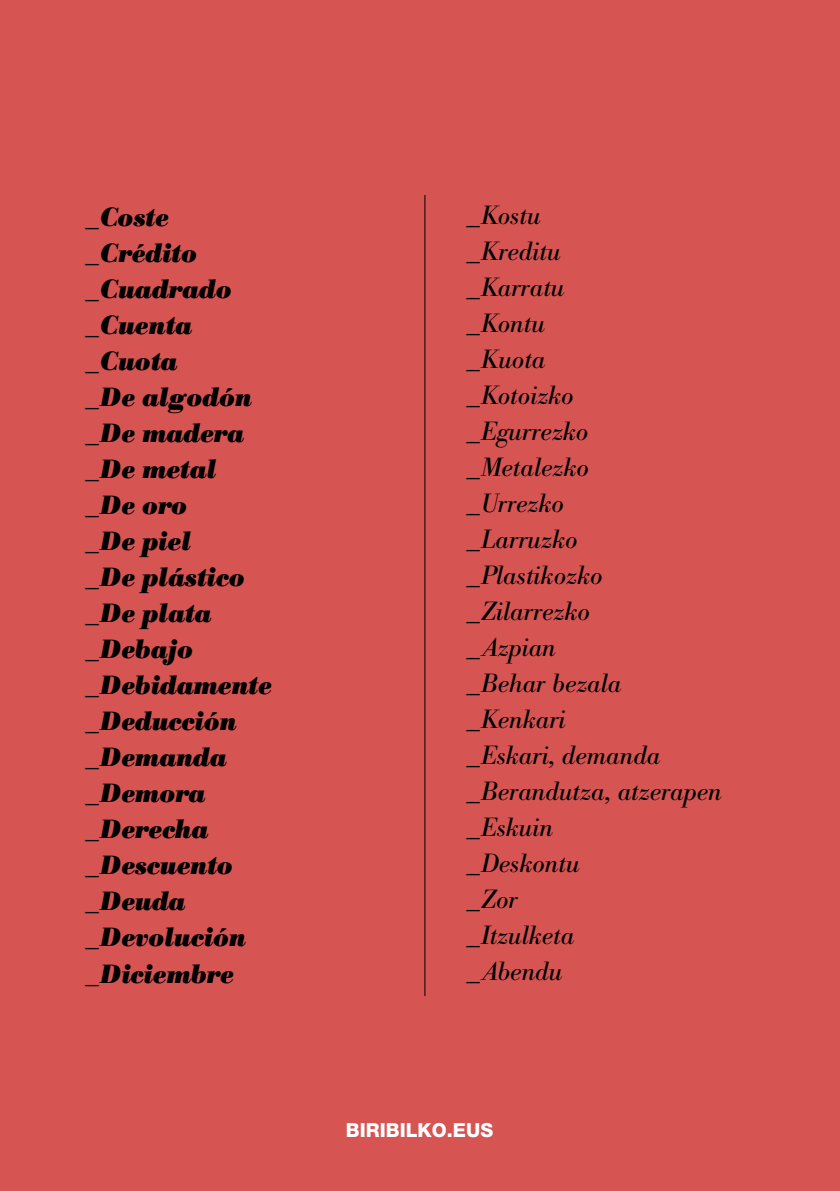
<style>
.page{position:relative;width:840px;height:1191px;background:#fff}
.page>*{position:absolute;margin:0;border:0;box-sizing:border-box;transform-origin:0 0}
.t1{font:italic 26px/36px "Bodoni BE";color:#000}
.t2{font:italic 700 26px/36px "Bodoni BE";color:#000}
.t3{font:800 19.4px "Helvetica Neue";color:#fff}
</style>
<div class="page">
<div style="left:0;top:0;width:839px;height:1191px;background:#d65452"></div>
<hr style="left:424px;top:195px;width:1px;height:801px;background:#000">
<p class="t2" style="left:87px;top:199px;width:186px">_Coste _Crédito _Cuadrado _Cuenta _Cuota<br>_De algodón _De madera _De metal<br>_De oro<br>_De piel<br>_De plástico _De plata _Debajo _Debidamente _Deducción _Demanda _Demora _Derecha _Descuento _Deuda _Devolución _Diciembre</p>
<p class="t1" style="left:467px;top:198px;width:255px">_Kostu<br>_Kreditu<br>_Karratu<br>_Kontu<br>_Kuota<br>_Kotoizko<br>_Egurrezko<br>_Metalezko<br>_Urrezko<br>_Larruzko<br>_Plastikozko _Zilarrezko<br>_Azpian<br>_Behar bezala _Kenkari<br>_Eskari, demanda _Berandutza, atzerapen _Eskuin<br>_Deskontu<br>_Zor<br>_Itzulketa<br>_Abendu</p>
<p class="t3" style="left:346px;top:1118px;width:149px">BIRIBILKO.EUS</p>
</div>
